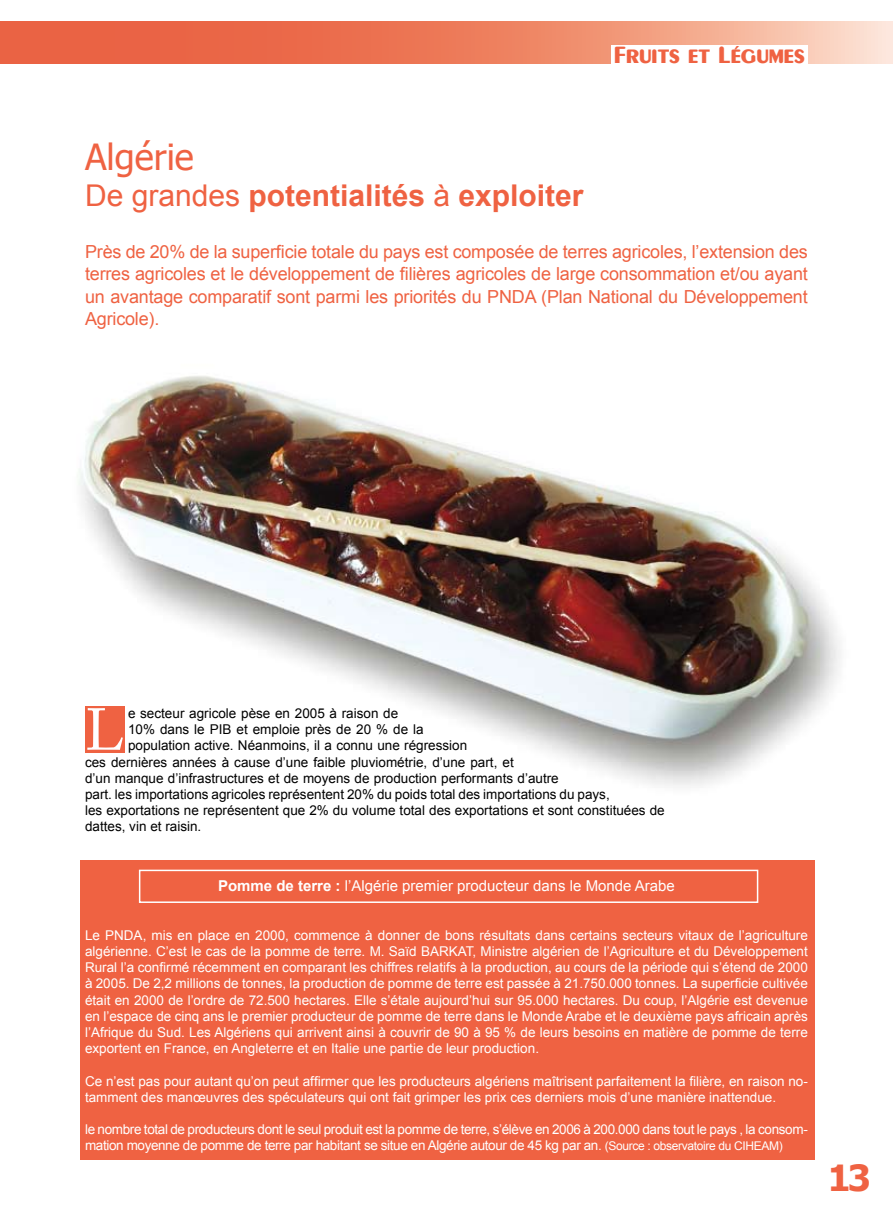
<style>
.page{position:relative;width:893px;height:1212px;background:#fff}
.page>*{position:absolute;margin:0;border:0;box-sizing:border-box;transform-origin:0 0}
.t1{font:58.5px "Adobe Caslon Pro";color:#fff}
.t2{font:36px "Tahoma";color:#ef6242}
.t3{font:700 36px "Tahoma";color:#ef6242}
.t4{font:700 30px "Arial";color:#ef6242}
.t5{font:21px "Gilgongo Kaps";letter-spacing:.025em;color:#ef6242}
.t6{font:18px/22.5px "Arial";letter-spacing:-.01em;color:#ef6242;text-align:justify}
.t7{font:15px "Arial";color:#fff}
.t8{font:13.5px/16.2px "Arial";color:#fff;text-align:justify}
.t9{font:13.5px "Arial";color:#000}
.t10{font:13.5px/16.2px "Arial";letter-spacing:-.03em;color:#fff}
.s1{font-weight:400}
.s2{font-weight:700}
.s3{font-size:12px}
</style>
<div class="page">
<svg style="left:0;top:21px;width:893px;height:43px;background:#ee8466"></svg>
<div style="left:80px;top:860px;width:734px;height:299px;background:#ef6242"></div>
<img style="left:78px;top:375px;width:763px;height:411px">
<div style="left:85px;top:706px;width:40px;height:46px;background:#ef6242"></div>
<div style="left:139px;top:870px;width:619px;height:33px;border:2px solid #fff"></div>
<div style="left:611px;top:45px;width:197px;height:22px;background:#fff"></div>
<h3 class="t5" style="left:614px;top:41px;width:192px">Fruits et Légumes</h3>
<h2 class="t2" style="left:85px;top:133px;width:110px">Algérie</h2>
<h3 class="t4" style="left:85px;top:175px;width:500px"><span class="s1">De grandes</span> potentialités <span class="s1">à</span> exploiter</h3>
<p class="t6" style="left:85px;top:240px;width:724px">Près de 20% de la superficie totale du pays est composée de terres agricoles, l’extension des terres agricoles et le développement de filières agricoles de large consommation et/ou ayant un avantage comparatif sont parmi les priorités du PNDA (Plan National du Développement Agricole).</p>
<h1 class="t1" style="left:85px;top:695px;width:40px">L</h1>
<p class="t9" style="left:128px;top:704px;width:272px">e secteur agricole pèse en 2005 à raison de</p>
<p class="t9" style="left:128px;top:720px;width:297px">10% dans le PIB et emploie près de 20 % de la</p>
<p class="t9" style="left:128px;top:737px;width:341px">population active. Néanmoins, il a connu une régression</p>
<p class="t9" style="left:85px;top:753px;width:430px">ces dernières années à cause d’une faible pluviométrie, d’une part, et</p>
<p class="t9" style="left:85px;top:769px;width:475px">d’un manque d’infrastructures et de moyens de production performants d’autre</p>
<p class="t9" style="left:85px;top:785px;width:526px">part. les importations agricoles représentent 20% du poids total des importations du pays,</p>
<p class="t9" style="left:85px;top:801px;width:581px">les exportations ne représentent que 2% du volume total des exportations et sont constituées de</p>
<p class="t9" style="left:85px;top:818px;width:118px">dattes, vin et raisin.</p>
<p class="t7" style="left:218px;top:876px;width:458px"><span class="s2">Pomme de terre :</span> l’Algérie premier producteur dans le Monde Arabe</p>
<p class="t8" style="left:85px;top:927px;width:724px">Le PNDA, mis en place en 2000, commence à donner de bons résultats dans certains secteurs vitaux de l’agriculture algérienne. C’est le cas de la pomme de terre. M. Saïd BARKAT, Ministre algérien de l’Agriculture et du Développement Rural l’a confirmé récemment en comparant les chiffres relatifs à la production, au cours de la période qui s’étend de 2000 à 2005. De 2,2 millions de tonnes, la production de pomme de terre est passée à 21.750.000 tonnes. La superficie cultivée était en 2000 de l’ordre de 72.500 hectares. Elle s’étale aujourd’hui sur 95.000 hectares. Du coup, l’Algérie est devenue en l’espace de cinq ans le premier producteur de pomme de terre dans le Monde Arabe et le deuxième pays africain après l’Afrique du Sud. Les Algériens qui arrivent ainsi à couvrir de 90 à 95 % de leurs besoins en matière de pomme de terre exportent en France, en Angleterre et en Italie une partie de leur production.</p>
<p class="t8" style="left:85px;top:1073px;width:724px">Ce n’est pas pour autant qu’on peut affirmer que les producteurs algériens maîtrisent parfaitement la filière, en raison no&shy;tamment des manœuvres des spéculateurs qui ont fait grimper les prix ces derniers mois d’une manière inattendue.</p>
<p class="t10" style="left:85px;top:1121px;width:724px">le nombre total de producteurs dont le seul produit est la pomme de terre, s’élève en 2006 à 200.000 dans tout le pays , la consom&shy;mation moyenne de pomme de terre par habitant se situe en Algérie autour de 45 kg par an. <span class="s3">(Source : observatoire du CIHEAM)</span></p>
<h2 class="t3" style="left:828px;top:1152px;width:45px">13</h2>
</div>
